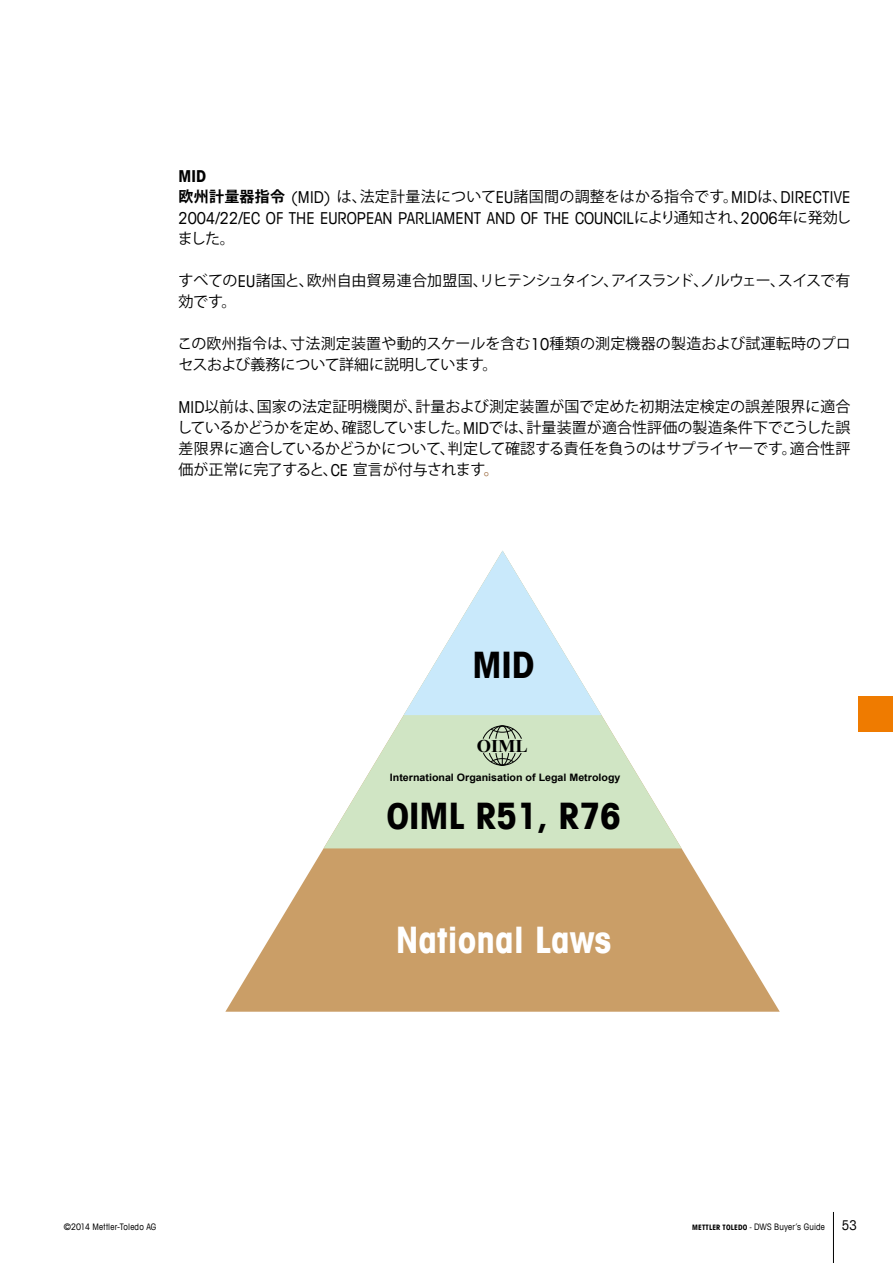
<style>
.page{position:relative;width:893px;height:1263px;background:#fff}
.page>*{position:absolute;margin:0;border:0;box-sizing:border-box;transform-origin:0 0}
.t1{font:700 condensed 35.85px "Avant Garde";color:#000;scale:1.04 1}
.t2{font:700 condensed 35.85px "Avant Garde";color:#fff;scale:1.04 1}
.t3{font:700 17.85px "Times New Roman";color:#000}
.t4{font:condensed 16.5px "Avant Garde Com";color:#000}
.t5{font:700 condensed 16.5px "Avant Garde Com";color:#000}
.t6{font:15px/21px "Koz Go Pro";letter-spacing:-.005em;color:#000}
.t7{font:15px "Koz Go Pro";letter-spacing:.015em;color:#000}
.t8{font:15px/21px "Koz Go Pro";letter-spacing:-.035em;color:#000}
.t9{font:condensed 13.5px "Avant Garde Com";color:#000}
.t10{font:700 10.2px "Arial";color:#000;scale:1.04 1}
.t11{font:condensed 9px "Avant Garde Com";letter-spacing:.02em;color:#000}
.s1{font-weight:700}
.s2{font-family:"Avant Garde Com";font-stretch:condensed;font-size:16.5px}
.s3{font-family:"Koz Go Pro";font-stretch:normal;font-size:15px}
.s4{color:#915b2c}
.s5{font-weight:700;font-size:7.5px}
.s6{font-size:7.5px}
</style>
<div class="page">
<hr style="left:833px;top:1212px;width:1px;height:51px;background:#000">
<svg style="left:225px;top:848px;width:555px;height:164px;fill:#ca9e67"></svg>
<svg style="left:324px;top:714px;width:358px;height:134px;fill:#d0e5c4"></svg>
<svg style="left:404px;top:551px;width:197px;height:164px"></svg>
<svg style="left:482px;top:725px;width:40px;height:14px"></svg>
<svg style="left:483px;top:752px;width:39px;height:14px"></svg>
<div style="left:858px;top:696px;width:35px;height:35px;background:#ef7b00"></div>
<p class="t5" style="left:179px;top:166px;width:29px">MID</p>
<p class="t7" style="left:179px;top:187px;width:673px"><span class="s1">欧州計量器指令</span> <span class="s2">(MID)</span> は、法定計量法について<span class="s2">EU</span>諸国間の調整をはかる指令です。<span class="s2">MID</span>は、<span class="s2">DIRECTIVE</span></p>
<p class="t4" style="left:179px;top:208px;width:674px">2004/22/EC OF THE EUROPEAN PARLIAMENT AND OF THE COUNCIL<span class="s3">により通知され、</span>2006<span class="s3">年に発効し</span></p>
<p class="t6" style="left:178px;top:229px;width:58px">ました。</p>
<p class="t8" style="left:179px;top:271px;width:673px">すべての<span class="s2">EU</span>諸国と、欧州自由貿易連合加盟国、リヒテンシュタイン、アイスランド、ノルウェー、スイスで有効です。</p>
<p class="t6" style="left:178px;top:334px;width:675px">この欧州指令は、寸法測定装置や動的スケールを含む<span class="s2">10</span>種類の測定機器の製造および試運転時のプロセスおよび義務について詳細に説明しています。</p>
<p class="t6" style="left:177px;top:397px;width:675px;text-align:justify"><span class="s2">MID</span>以前は、国家の法定証明機関が、計量および測定装置が国で定めた初期法定検定の誤差限界に適合しているかどうかを定め、確認していました。<span class="s2">MID</span>では、計量装置が適合性評価の製造条件下でこうした誤差限界に適合しているかどうかについて、判定して確認する責任を負うのはサプライヤーです。適合性評価が正常に完了すると、<span class="s2">CE</span> 宣言が付与されます<span class="s4">。</span></p>
<h1 class="t1" style="left:472px;top:642px;width:61px">MID</h1>
<p class="t3" style="left:477px;top:733px;width:53px">OIML</p>
<p class="t10" style="left:390px;top:771px;width:223px">International Organisation of Legal Metrology</p>
<h1 class="t1" style="left:386px;top:793px;width:227px">OIML R51, R76</h1>
<h1 class="t2" style="left:396px;top:917px;width:209px">National Laws</h1>
<p class="t11" style="left:64px;top:1221px;width:94px">©2014 Mettler-Toledo AG</p>
<p class="t11" style="left:692px;top:1221px;width:134px"><span class="s5">METTLER TOLEDO</span> <span class="s6">-</span> DWS Buyer’s Guide</p>
<p class="t9" style="left:842px;top:1217px;width:16px">53</p>
</div>
